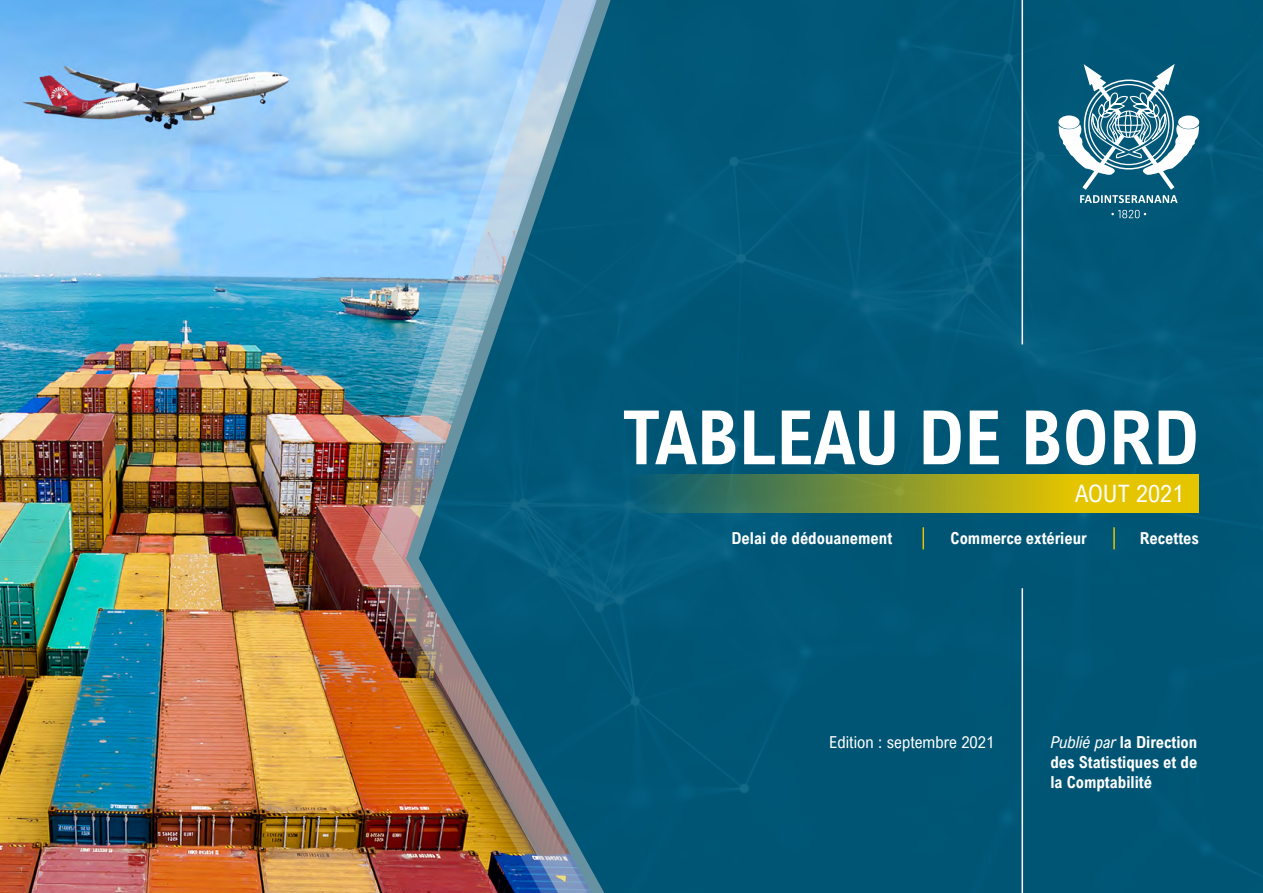
<style>
.page{position:relative;width:1263px;height:893px;background:#fff}
.page>*{position:absolute;margin:0;border:0;box-sizing:border-box;transform-origin:0 0}
.t1{font:24px "Arial Nova Cond";color:#fff}
.t2{font:700 16.5px/19.8px "Arial Nova Cond";color:#fff;text-align:justify}
.t3{font:16.5px "Arial Nova Cond";color:#fff}
.s1{font-weight:400;font-style:italic}
</style>
<div class="page">
<img style="left:0;top:0;width:355px;height:893px">
<img style="left:355px;top:0;width:17px;height:893px">
<div style="left:618px;top:0;width:645px;height:893px;background:#005676"></div>
<img style="left:372px;top:0;width:246px;height:893px">
<hr style="left:1113px;top:527px;width:2px;height:22px;background:#e5c500">
<hr style="left:922px;top:527px;width:2px;height:22px;background:#e5c500">
<svg style="left:1058px;top:64px;width:141px;height:154px"></svg>
<svg style="left:923px;top:410px;width:273px;height:55px"></svg>
<svg style="left:624px;top:411px;width:270px;height:54px"></svg>
<svg style="left:627px;top:474px;width:572px;height:38px;background:#8b992e"></svg>
<hr style="left:1021px;top:588px;width:2px;height:305px;background:#fff">
<hr style="left:1021px;top:0;width:2px;height:344px;background:#fff">
<p class="t2" style="left:731px;top:528px;width:162px">Delai de dédouanement</p>
<h1 class="t1" style="left:1075px;top:479px;width:111px">AOUT 2021</h1>
<p class="t2" style="left:951px;top:528px;width:138px">Commerce extérieur</p>
<p class="t2" style="left:1140px;top:528px;width:61px">Recettes</p>
<p class="t3" style="left:829px;top:732px;width:167px">Edition : septembre 2021</p>
<p class="t2" style="left:1050px;top:732px;width:148px"><span class="s1">Publié par</span> la Direction des Statistiques et de la Comptabilité</p>
</div>
